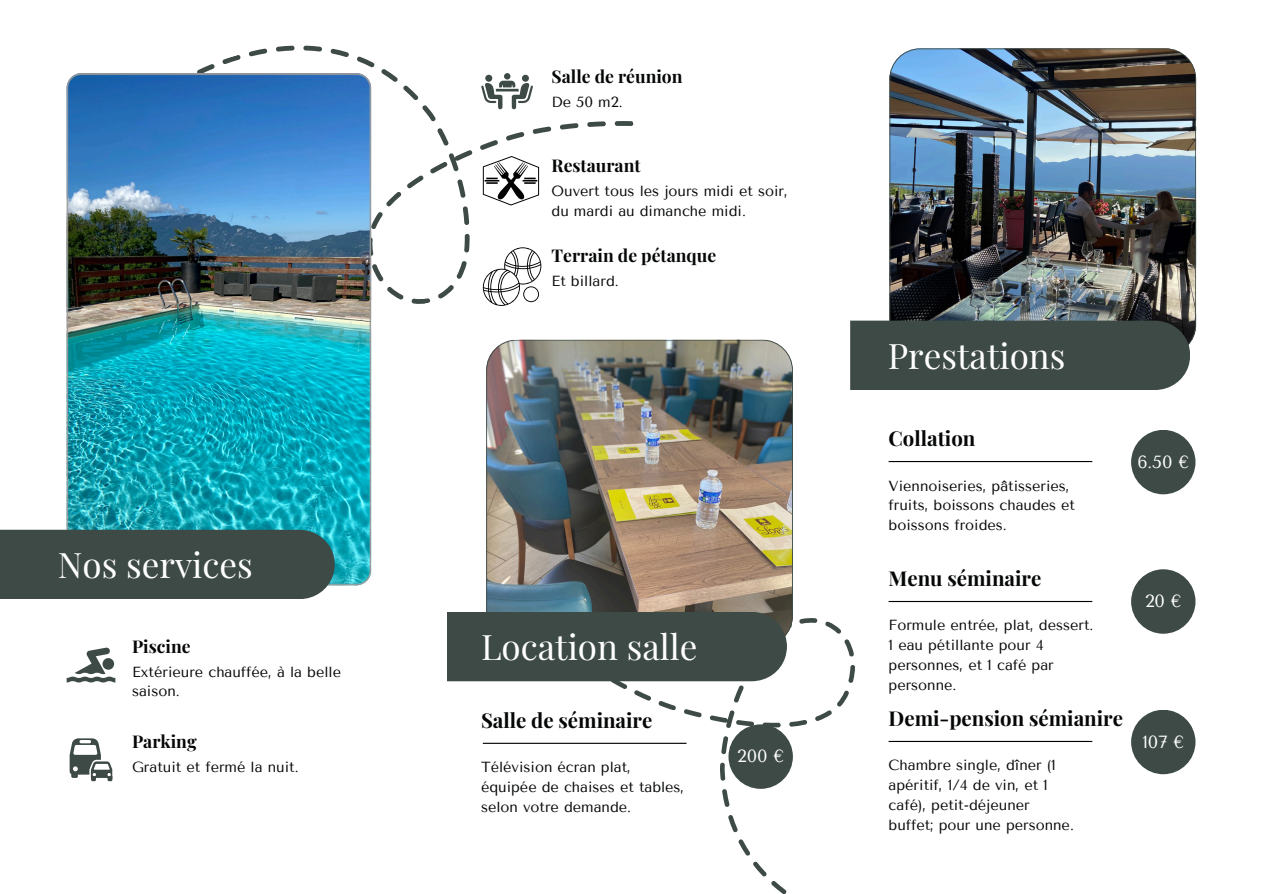
<style>
.page{position:relative;width:1263px;height:894px;background:#fff}
.page>*{position:absolute;margin:0;border:0;box-sizing:border-box;transform-origin:0 0}
.t1{font:34.95px "Playfair Display";color:#fff}
.t2{font:700 20.4px "Playfair Display";color:#040705}
.t3{font:700 17.55px "Playfair Display";color:#040705}
.t4{font:17.55px "Tenor Sans";color:#fff}
.t5{font:14.55px/19.6px "Tenor Sans";color:#040705}
</style>
<div class="page">
<svg style="left:197px;top:45px;width:437px;height:308px"></svg>
<img style="left:67px;top:73px;width:304px;height:512px;border-radius:15px">
<div style="left:0;top:529px;width:335px;height:70px;background:#3d4a46"></div>
<svg style="left:67px;top:647px;width:48px;height:35px"></svg>
<svg style="left:70px;top:738px;width:42px;height:43px"></svg>
<svg style="left:511px;top:601px;width:488px;height:292px"></svg>
<img style="left:486px;top:339px;width:307px;height:307px">
<svg style="left:481px;top:73px;width:52px;height:36px"></svg>
<div style="left:447px;top:611px;width:340px;height:70px;background:#3d4a46"></div>
<img style="left:889px;top:48px;width:307px;height:295px">
<div style="left:850px;top:320px;width:340px;height:70px;background:#3d4a46"></div>
<hr style="left:889px;top:461px;width:203px;height:1px;background:#000">
<hr style="left:889px;top:600px;width:203px;height:2px;background:#000">
<hr style="left:889px;top:740px;width:203px;height:1px;background:#000">
<hr style="left:483px;top:742px;width:203px;height:1px;background:#000">
<div style="left:1131px;top:430px;width:64px;height:64px;background:#3d4a46;border-radius:50%"></div>
<div style="left:1131px;top:569px;width:64px;height:64px;background:#3d4a46;border-radius:50%"></div>
<div style="left:1131px;top:709px;width:64px;height:65px;background:#3d4a46;border-radius:50%"></div>
<div style="left:728px;top:724px;width:65px;height:64px;background:#3d4a46;border-radius:50%"></div>
<svg style="left:483px;top:156px;width:56px;height:49px"></svg>
<svg style="left:483px;top:247px;width:58px;height:59px"></svg>
<p class="t1" style="left:58px;top:540px;width:197px">Nos services</p>
<h3 class="t3" style="left:132px;top:633px;width:60px">Piscine</h3>
<p class="t5" style="left:132px;top:661px;width:211px">Extérieure chauffée, à la belle saison.</p>
<h3 class="t3" style="left:132px;top:729px;width:66px">Parking</h3>
<p class="t5" style="left:132px;top:757px;width:168px">Gratuit et fermé la nuit.</p>
<p class="t3" style="left:552px;top:64px;width:132px">Salle de réunion</p>
<h3 class="t5" style="left:552px;top:92px;width:73px">De 50 m2.</h3>
<p class="t3" style="left:552px;top:153px;width:91px">Restaurant</p>
<p class="t5" style="left:552px;top:181px;width:238px">Ouvert tous les jours midi et soir, du mardi au dimanche midi.</p>
<h3 class="t3" style="left:552px;top:243px;width:166px">Terrain de pétanque</h3>
<p class="t5" style="left:552px;top:271px;width:69px">Et billard.</p>
<p class="t1" style="left:481px;top:621px;width:218px">Location salle</p>
<p class="t2" style="left:481px;top:705px;width:173px">Salle de séminaire</p>
<h4 class="t5" style="left:481px;top:757px;width:205px">Télévision écran plat, équipée de chaises et tables, selon votre demande.</h4>
<h1 class="t4" style="left:737px;top:746px;width:49px">200 €</h1>
<p class="t1" style="left:888px;top:331px;width:179px">Prestations</p>
<h1 class="t2" style="left:889px;top:424px;width:88px">Collation</h1>
<p class="t5" style="left:889px;top:475px;width:188px">Viennoiseries, pâtisseries, fruits, boissons chaudes et boissons froides.</p>
<h2 class="t2" style="left:889px;top:564px;width:154px">Menu séminaire</h2>
<h4 class="t5" style="left:889px;top:615px;width:206px">Formule entrée, plat, dessert.</h4>
<p class="t5" style="left:889px;top:635px;width:167px">1 eau pétillante pour 4 personnes, et 1 café par personne.</p>
<p class="t2" style="left:889px;top:704px;width:236px">Demi-pension sémianire</p>
<h1 class="t5" style="left:889px;top:755px;width:187px">Chambre single, dîner (1 apéritif, 1/4 de vin, et 1 café), petit-déjeuner buffet; pour une personne.</h1>
<h2 class="t4" style="left:1137px;top:451px;width:53px">6.50 €</h2>
<h4 class="t4" style="left:1145px;top:591px;width:38px">20 €</h4>
<p class="t4" style="left:1142px;top:731px;width:43px">107 €</p>
</div>
